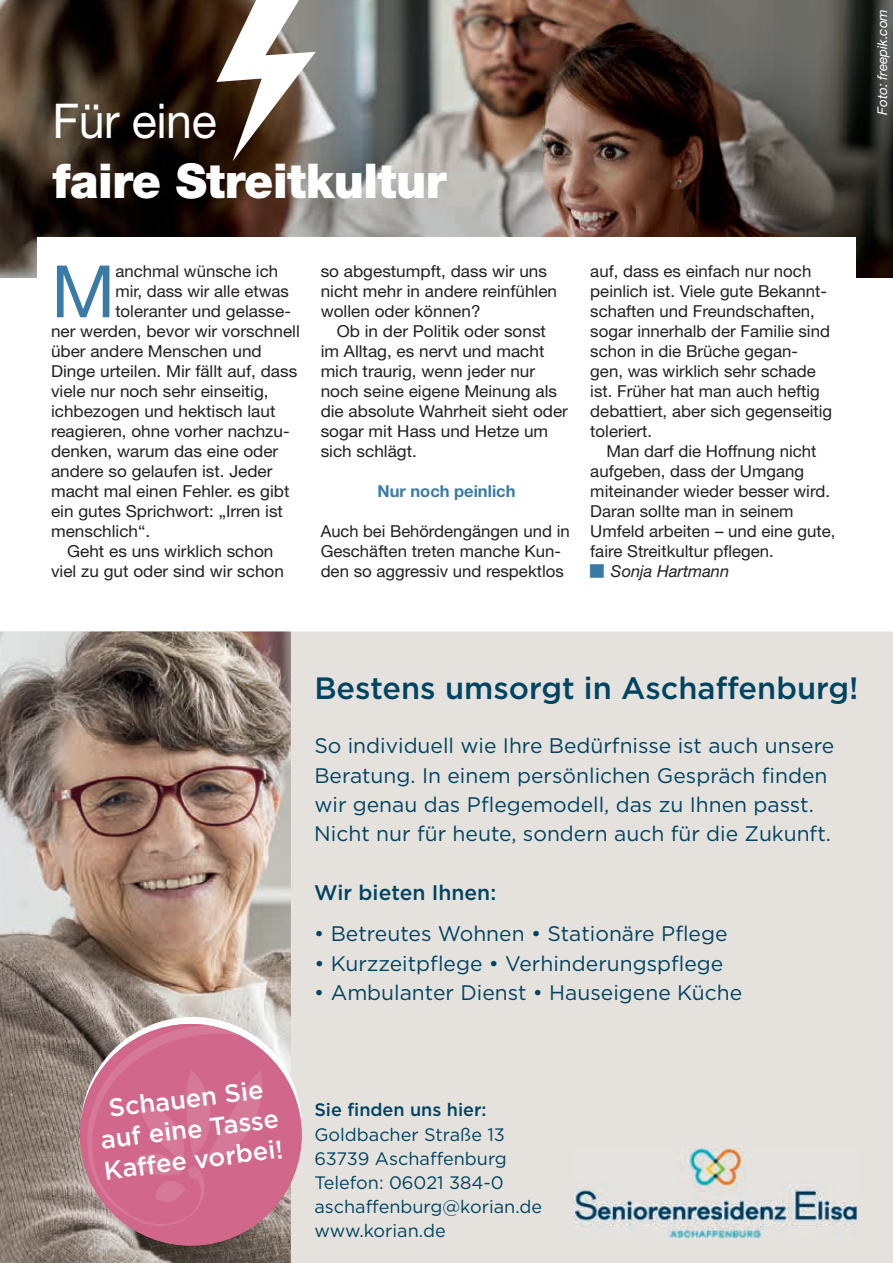
<style>
.page{position:relative;width:893px;height:1263px;background:#fff}
.page>*{position:absolute;margin:0;border:0;box-sizing:border-box;transform-origin:0 0}
.t1{font:72.45px "Helvetica Neue LT";color:#3a7aa6}
.t2{font:900 48px "Helvetica Neue LT";letter-spacing:-.01em;color:#fff}
.t3{font:48px "Helvetica Neue LT";letter-spacing:-.01em;color:#fff}
.t4{font:500 30.75px "Gotham";color:#004462}
.t5{font:500 25.5px/30.6px "Gotham";color:#fff;text-align:center}
.t6{font:21px/29.2px "Gotham";color:#004462}
.t7{font:500 21px "Gotham";color:#004462}
.t8{font:18px/24px "Gotham";color:#004462}
.t9{font:500 18px "Gotham";color:#004462}
.t10{font:16.5px/20px "Helvetica Neue LT";color:#231f20;scale:1.04 1}
.t11{font:16.5px/20px "Helvetica Neue LT";color:#231f20}
.t12{font:700 16.5px "Helvetica Neue LT";color:#3a7aa6}
.t13{font:italic 16.5px "Helvetica Neue LT";color:#231f20}
.t14{font:italic 13.5px "Helvetica Neue LT";color:#fff}
</style>
<div class="page">
<img style="left:0;top:0;width:893px;height:277px">
<div style="left:291px;top:631px;width:602px;height:632px;background:#e5e2de"></div>
<img style="left:0;top:631px;width:291px;height:632px">
<svg style="left:73px;top:1017px;width:235px;height:235px;background:#b5afa9"></svg>
<svg style="left:73px;top:1024px;width:229px;height:221px;background:#bf8d99"></svg>
<svg style="left:85px;top:1025px;width:178px;height:201px;background:#ce708f"></svg>
<img style="left:573px;top:1149px;width:285px;height:89px">
<div style="left:37px;top:237px;width:819px;height:49px;background:#fff"></div>
<svg style="left:216px;top:0;width:100px;height:161px"></svg>
<h2 class="t3" style="left:53px;top:92px;width:166px">Für eine</h2>
<h2 class="t2" style="left:53px;top:152px;width:395px">faire Streitkultur</h2>
<h1 class="t1" style="left:51px;top:248px;width:66px">M</h1>
<p class="t11" style="left:115px;top:261px;width:164px">anchmal wünsche ich</p>
<p class="t11" style="left:115px;top:281px;width:175px">mir, dass wir alle etwas</p>
<p class="t11" style="left:115px;top:301px;width:177px">toleranter und gelasse-</p>
<p class="t10" style="left:51px;top:321px;width:241px">ner werden, bevor wir vorschnell</p>
<p class="t10" style="left:51px;top:341px;width:204px">über andere Menschen und</p>
<p class="t10" style="left:51px;top:361px;width:238px">Dinge urteilen. Mir fällt auf, dass</p>
<p class="t10" style="left:51px;top:381px;width:211px">viele nur noch sehr einseitig,</p>
<p class="t10" style="left:51px;top:401px;width:217px">ichbezogen und hektisch laut</p>
<p class="t10" style="left:51px;top:421px;width:231px">reagieren, ohne vorher nachzu-</p>
<p class="t10" style="left:51px;top:441px;width:220px">denken, warum das eine oder</p>
<p class="t10" style="left:51px;top:461px;width:215px">andere so gelaufen ist. Jeder</p>
<p class="t10" style="left:51px;top:481px;width:231px">macht mal einen Fehler. es gibt</p>
<p class="t10" style="left:51px;top:501px;width:225px">ein gutes Sprichwort: „Irren ist</p>
<p class="t10" style="left:51px;top:521px;width:97px">menschlich“.</p>
<p class="t10" style="left:67px;top:541px;width:200px">Geht es uns wirklich schon</p>
<p class="t10" style="left:51px;top:561px;width:225px">viel zu gut oder sind wir schon</p>
<p class="t10" style="left:321px;top:261px;width:229px">so abgestumpft, dass wir uns nicht mehr in andere reinfühlen wollen oder können?</p>
<p class="t10" style="left:321px;top:321px;width:239px;text-indent:16px">Ob in der Politik oder sonst im Alltag, es nervt und macht mich traurig, wenn jeder nur noch seine eigene Meinung als die absolute Wahrheit sieht oder sogar mit Hass und Hetze um sich schlägt.</p>
<p class="t12" style="left:377px;top:481px;width:140px">Nur noch peinlich</p>
<p class="t11" style="left:321px;top:521px;width:251px">Auch bei Behördengängen und in<br>Geschäften treten manche Kun&shy;den so aggressiv und respektlos</p>
<p class="t11" style="left:590px;top:261px;width:243px">auf, dass es einfach nur noch peinlich ist. Viele gute Bekannt&shy;schaften und Freundschaften, sogar innerhalb der Familie sind schon in die Brüche gegan&shy;gen, was wirklich sehr schade ist. Früher hat man auch heftig debattiert, aber sich gegenseitig toleriert.</p>
<p class="t11" style="left:590px;top:441px;width:247px;text-indent:16px">Man darf die Hoffnung nicht aufgeben, dass der Umgang miteinander wieder besser wird.<br>Daran sollte man in seinem<br>Umfeld arbeiten – und eine gute, faire Streitkultur pflegen.</p>
<p class="t13" style="left:611px;top:561px;width:120px">Sonja Hartmann</p>
<p class="t14" style="left:874px;top:115px;width:107px;rotate:-90deg">Foto: freepik.com</p>
<h3 class="t5" style="left:95px;top:1094px;width:182px;rotate:-7deg">Schauen Sie auf eine Tasse<br>Kaff ee vorbei!</h3>
<h3 class="t4" style="left:314px;top:668px;width:546px">Bestens umsorgt in Aschaffenburg!</h3>
<p class="t6" style="left:314px;top:731px;width:521px">So individuell wie Ihre Bedürfnisse ist auch unsere Beratung. In einem persönlichen Gespräch finden wir genau das Pflegemodell, das zu Ihnen passt.<br>Nicht nur für heute, sondern auch für die Zukunft.</p>
<p class="t7" style="left:314px;top:879px;width:183px">Wir bieten Ihnen:</p>
<p class="t6" style="left:314px;top:919px;width:415px">• Betreutes Wohnen • Stationäre Pflege</p>
<p class="t6" style="left:314px;top:948px;width:411px">• Kurzzeitpflege • Verhinderungspflege</p>
<p class="t6" style="left:314px;top:977px;width:429px">• Ambulanter Dienst • Hauseigene Küche</p>
<p class="t9" style="left:314px;top:1098px;width:174px">Sie finden uns hier:</p>
<p class="t8" style="left:314px;top:1122px;width:229px">Goldbacher Straße 13<br>63739 Aschaffenburg<br>Telefon: 06021 384-0 aschaffenburg@korian.de www.korian.de</p>
</div>
